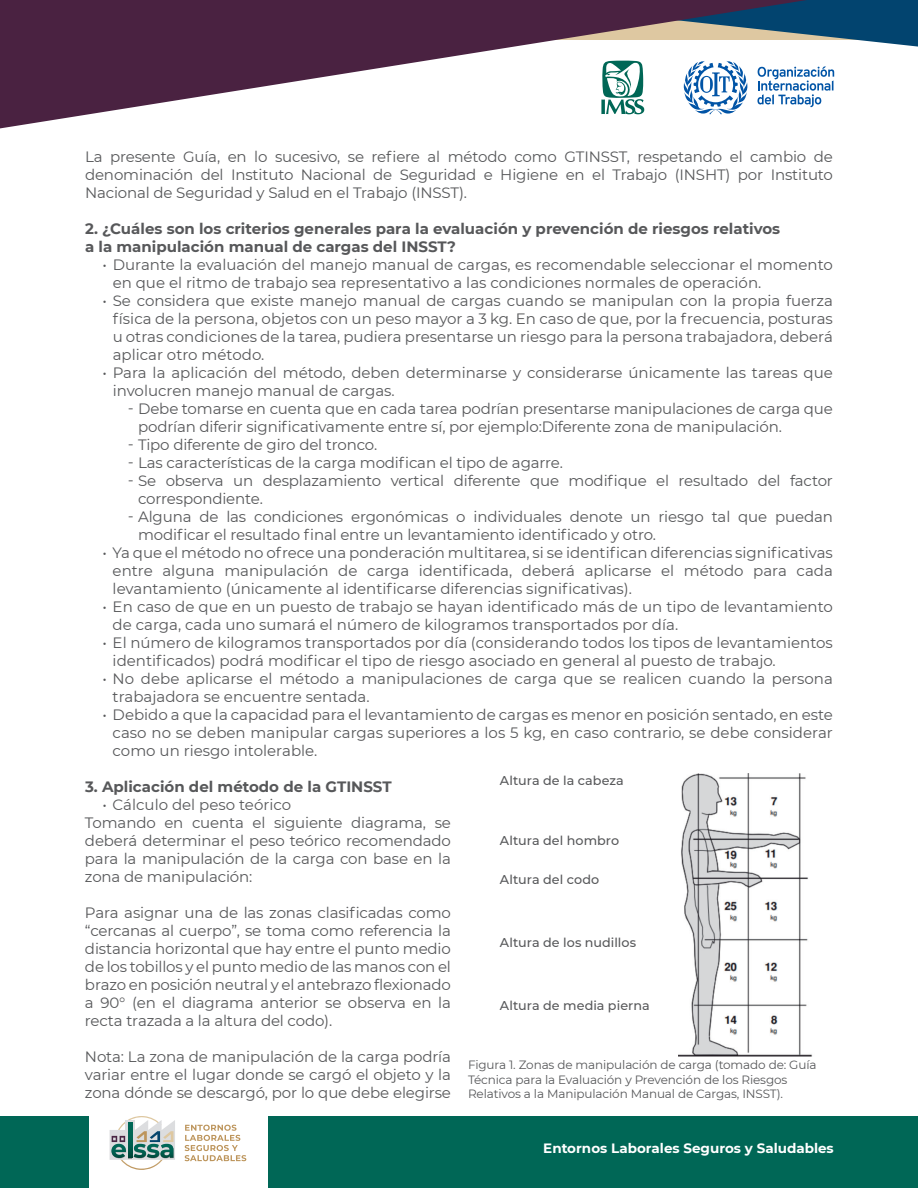
<style>
.page{position:relative;width:918px;height:1188px;background:#fff}
.page>*{position:absolute;margin:0;border:0;box-sizing:border-box;transform-origin:0 0}
.t1{font:15px/18px "Montserrat";letter-spacing:-.01em;color:#57585a;text-align:justify}
.t2{font:700 15px/18px "Montserrat";color:#57585a}
.t3{font:700 13.5px "Montserrat";color:#fff}
.t4{font:500 12.75px "Montserrat";letter-spacing:.005em;color:#57585a}
.t5{font:12px/14.4px "Montserrat";letter-spacing:-.01em;color:#57585a}
</style>
<div class="page">
<div style="left:268px;top:1116px;width:650px;height:72px;background:#006756"></div>
<div style="left:0;top:1116px;width:88px;height:72px;background:#006756"></div>
<svg style="left:0;top:0;width:918px;height:129px"></svg>
<svg style="left:185px;top:1125px;width:61px;height:36px"></svg>
<svg style="left:110px;top:1116px;width:65px;height:54px"></svg>
<img style="left:679px;top:774px;width:134px;height:283px">
<p class="t1" style="left:85px;top:147px;width:749px">La presente Guía, en lo sucesivo, se refiere al método como GTINSST, respetando el cambio de denominación del Instituto Nacional de Seguridad e Higiene en el Trabajo (INSHT) por Instituto Nacional de Seguridad y Salud en el Trabajo (INSST).</p>
<p class="t2" style="left:85px;top:219px;width:697px">2. ¿Cuáles son los criterios generales para la evaluación y prevención de riesgos relativos a la manipulación manual de cargas del INSST?</p>
<p class="t1" style="left:113px;top:255px;width:722px;text-indent:-10px">• Durante la evaluación del manejo manual de cargas, es recomendable seleccionar el momento en que el ritmo de trabajo sea representativo a las condiciones normales de operación.</p>
<p class="t1" style="left:113px;top:291px;width:722px;text-indent:-10px">• Se considera que existe manejo manual de cargas cuando se manipulan con la propia fuerza física de la persona, objetos con un peso mayor a 3 kg. En caso de que, por la frecuencia, posturas u otras condiciones de la tarea, pudiera presentarse un riesgo para la persona trabajadora, deberá aplicar otro método.</p>
<p class="t1" style="left:113px;top:363px;width:722px;text-indent:-10px">• Para la aplicación del método, deben determinarse y considerarse únicamente las tareas que involucren manejo manual de cargas.</p>
<p class="t1" style="left:128px;top:399px;width:706px">ٳ Debe tomarse en cuenta que en cada tarea podrían presentarse manipulaciones de carga que</p>
<p class="t1" style="left:138px;top:417px;width:645px">podrían diferir significativamente entre sí, por ejemplo:Diferente zona de manipulación.</p>
<p class="t1" style="left:128px;top:435px;width:251px">ٳ Tipo diferente de giro del tronco.</p>
<p class="t1" style="left:128px;top:453px;width:437px">ٳ Las características de la carga modifican el tipo de agarre.</p>
<p class="t1" style="left:128px;top:471px;width:706px">ٳ Se observa un desplazamiento vertical diferente que modifique el resultado del factor</p>
<p class="t1" style="left:138px;top:489px;width:126px">correspondiente.</p>
<p class="t1" style="left:128px;top:507px;width:706px">ٳ Alguna de las condiciones ergonómicas o individuales denote un riesgo tal que puedan</p>
<p class="t1" style="left:138px;top:525px;width:519px">modificar el resultado final entre un levantamiento identificado y otro.</p>
<p class="t1" style="left:113px;top:543px;width:722px;text-indent:-10px">• Ya que el método no ofrece una ponderación multitarea, si se identifican diferencias significativas entre alguna manipulación de carga identificada, deberá aplicarse el método para cada levantamiento (únicamente al identificarse diferencias significativas).</p>
<p class="t1" style="left:113px;top:597px;width:722px;text-indent:-10px">• En caso de que en un puesto de trabajo se hayan identificado más de un tipo de levantamiento de carga, cada uno sumará el número de kilogramos transportados por día.</p>
<p class="t1" style="left:113px;top:633px;width:722px;text-indent:-10px">• El número de kilogramos transportados por día (considerando todos los tipos de levantamientos identificados) podrá modificar el tipo de riesgo asociado en general al puesto de trabajo.</p>
<p class="t1" style="left:113px;top:669px;width:722px;text-indent:-10px">• No debe aplicarse el método a manipulaciones de carga que se realicen cuando la persona trabajadora se encuentre sentada.</p>
<p class="t1" style="left:113px;top:705px;width:722px;text-indent:-10px">• Debido a que la capacidad para el levantamiento de cargas es menor en posición sentado, en este caso no se deben manipular cargas superiores a los 5 kg, en caso contrario, se debe considerar como un riesgo intolerable.</p>
<p class="t2" style="left:85px;top:777px;width:308px">3. Aplicación del método de la GTINSST</p>
<p class="t1" style="left:85px;top:795px;width:367px;text-align:left;text-indent:17px">• Cálculo del peso teórico<br>Tomando en cuenta el siguiente diagrama, se deberá determinar el peso teórico recomendado para la manipulación de la carga con base en la zona de manipulación:</p>
<p class="t1" style="left:85px;top:903px;width:367px">Para asignar una de las zonas clasificadas como “cercanas al cuerpo”, se toma como referencia la distancia horizontal que hay entre el punto medio de los tobillos y el punto medio de las manos con el brazo en posición neutral y el antebrazo flexionado a 90° (en el diagrama anterior se observa en la recta trazada a la altura del codo).</p>
<p class="t1" style="left:85px;top:1047px;width:367px">Nota: La zona de manipulación de la carga podría variar entre el lugar donde se cargó el objeto y la zona dónde se descargó, por lo que debe elegirse</p>
<p class="t4" style="left:500px;top:771px;width:126px">Altura de la cabeza</p>
<p class="t4" style="left:500px;top:831px;width:121px">Altura del hombro</p>
<p class="t4" style="left:500px;top:870px;width:101px">Altura del codo</p>
<p class="t4" style="left:500px;top:933px;width:138px">Altura de los nudillos</p>
<p class="t4" style="left:500px;top:996px;width:151px">Altura de media pierna</p>
<p class="t5" style="left:468px;top:1057px;width:350px">Figura 1. Zonas de manipulación de carga (tomado de: Guía<br>Técnica para la Evaluación y Prevención de los Riesgos<br>Relativos a la Manipulación Manual de Cargas, INSST).</p>
<p class="t3" style="left:543px;top:1138px;width:292px">Entornos Laborales Seguros y Saludables</p>
</div>
